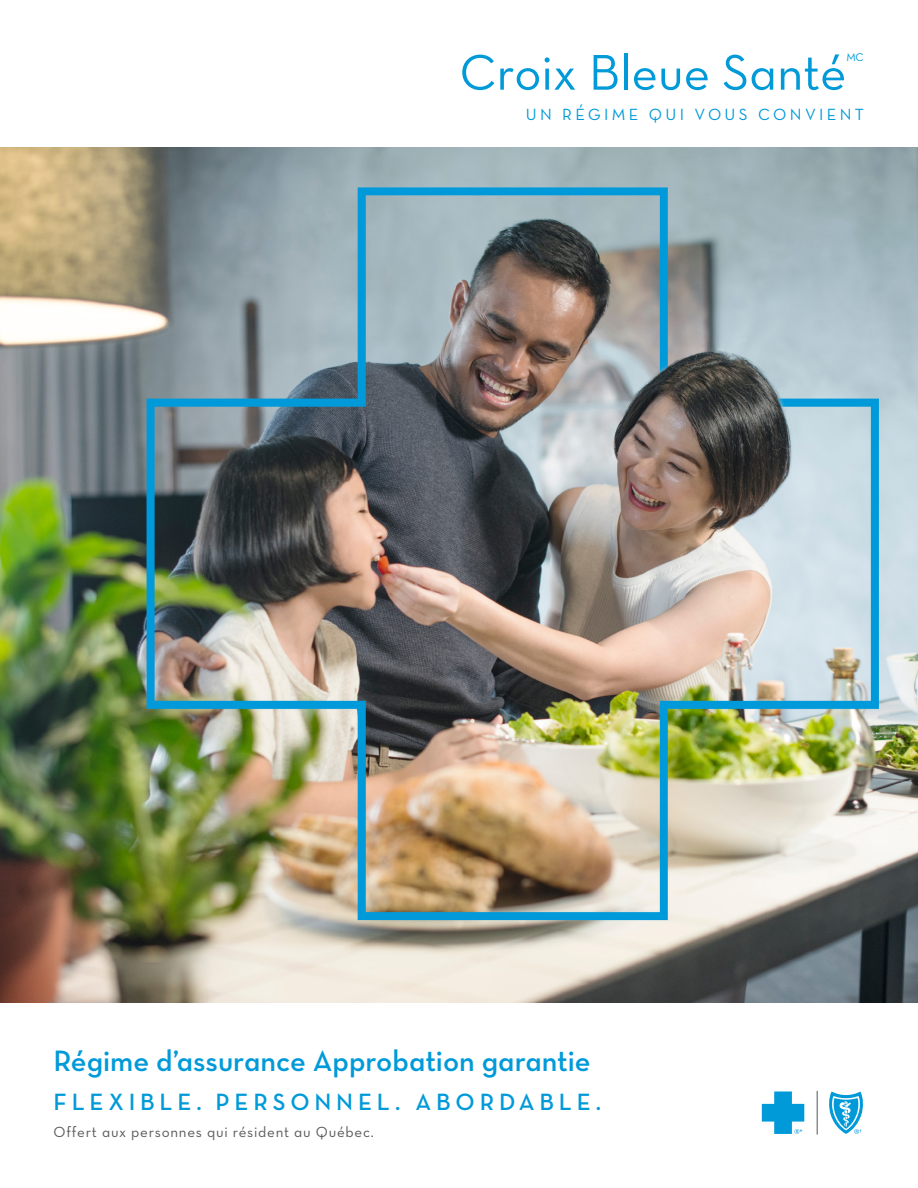
<style>
.page{position:relative;width:918px;height:1188px;background:#fff}
.page>*{position:absolute;margin:0;border:0;box-sizing:border-box;transform-origin:0 0}
.t1{font:51px "Neutra Text Book Alt";color:#009ad9}
.t2{font:30px "Neutra Text Demi Alt";color:#009ad9}
.t3{font:24px "Neutra Text Demi Alt";letter-spacing:.2em;color:#009ad9}
.t4{font:16.5px "Neutra Text Book Alt";letter-spacing:.2em;color:#009ad9}
.t5{font:15px "Neutra Text Book Alt";letter-spacing:.05em;color:#58595b}
.t6{font:11.4px "Neutra Text Book Alt";color:#009ad9}
</style>
<div class="page">
<img style="left:0;top:147px;width:918px;height:856px">
<svg style="left:817px;top:1091px;width:1px;height:44px"></svg>
<svg style="left:762px;top:1091px;width:42px;height:43px"></svg>
<svg style="left:829px;top:1091px;width:34px;height:43px"></svg>
<p class="t1" style="left:460px;top:41px;width:388px">Croix Bleue Santé</p>
<p class="t6" style="left:846px;top:50px;width:19px">MC</p>
<p class="t4" style="left:526px;top:105px;width:340px">UN RÉGIME QUI VOUS CONVIENT</p>
<p class="t2" style="left:54px;top:1042px;width:539px">Régime d’assurance Approbation garantie</p>
<p class="t3" style="left:54px;top:1087px;width:549px">FLEXIBLE. PERSONNEL. ABORDABLE.</p>
<p class="t5" style="left:54px;top:1123px;width:322px">Offert aux personnes qui résident au Québec.</p>
</div>
